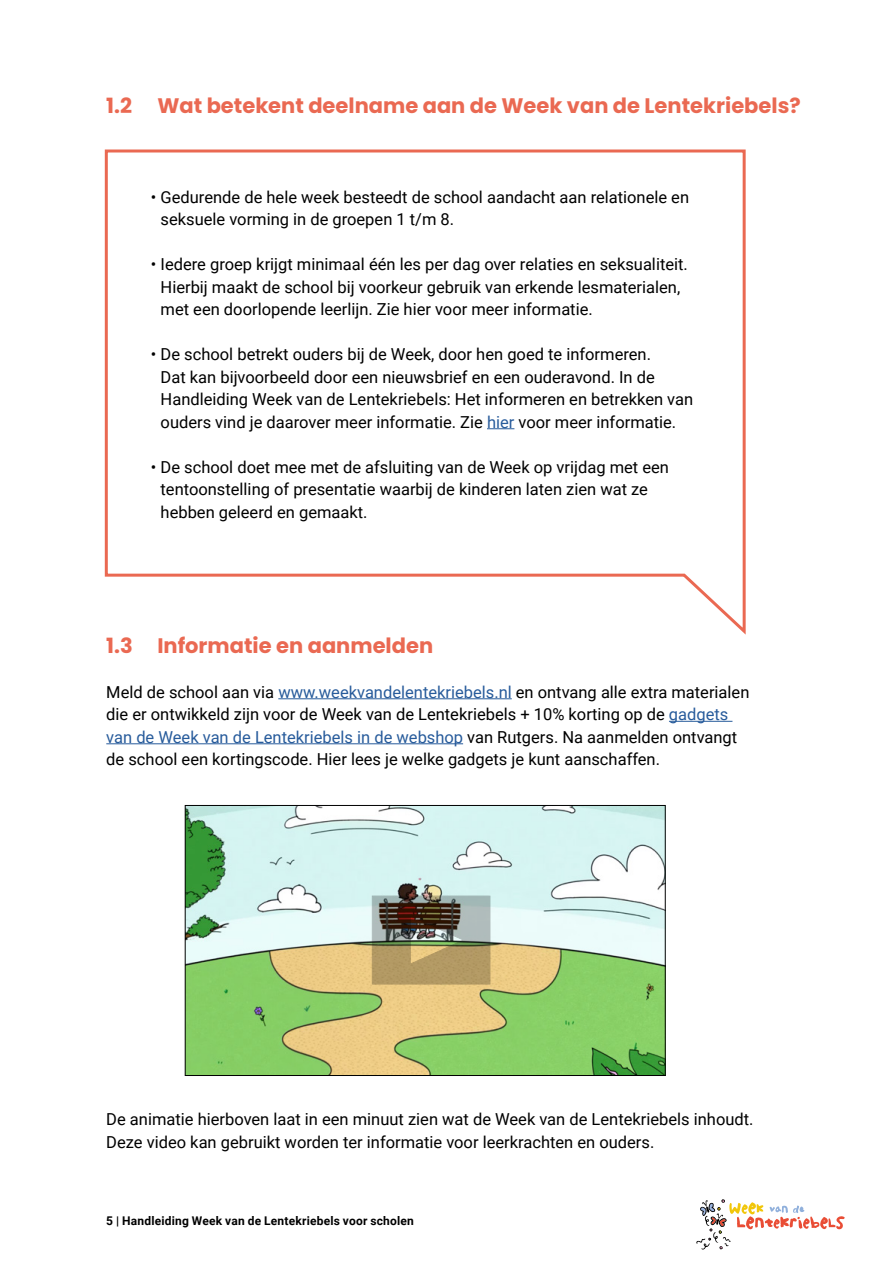
<style>
.page{position:relative;width:893px;height:1263px;background:#fff}
.page>*{position:absolute;margin:0;border:0;box-sizing:border-box;transform-origin:0 0}
.t1{font:700 21px "Poppins";color:#ea6952}
.t2{font:16.5px/22.5px "Roboto";color:#000}
.t3{font:700 12px "Roboto";letter-spacing:.015em;color:#000}
.s1{color:#275b9b}
</style>
<div class="page">
<svg style="left:696px;top:1199px;width:149px;height:51px"></svg>
<svg style="left:104px;top:149px;width:642px;height:486px"></svg>
<svg style="left:487px;top:428px;width:27px;height:1px"></svg>
<hr style="left:278px;top:698px;width:234px;height:1px;background:#275b9b">
<hr style="left:669px;top:721px;width:63px;height:1px;background:#275b9b">
<hr style="left:106px;top:743px;width:357px;height:1px;background:#275b9b">
<img style="left:187px;top:807px;width:477px;height:267px">
<div style="left:185px;top:805px;width:481px;height:271px;border:1px solid #000"></div>
<img style="left:372px;top:895px;width:119px;height:90px">
<p class="t1" style="left:106px;top:93px;width:696px">1.2 Wat betekent deelname aan de Week van de Lentekriebels?</p>
<p class="t2" style="left:161px;top:185px;width:530px;text-indent:-10px">• Gedurende de hele week besteedt de school aandacht aan relationele en seksuele vorming in de groepen 1 t/m 8.</p>
<p class="t2" style="left:161px;top:252px;width:529px;text-indent:-10px">• Iedere groep krijgt minimaal één les per dag over relaties en seksualiteit.<br>Hierbij maakt de school bij voorkeur gebruik van erkende lesmaterialen, met een doorlopende leerlijn. Zie hier voor meer informatie.</p>
<p class="t2" style="left:161px;top:342px;width:534px;text-indent:-10px">• De school betrekt ouders bij de Week, door hen goed te informeren.<br>Dat kan bijvoorbeeld door een nieuwsbrief en een ouderavond. In de Handleiding Week van de Lentekriebels: Het informeren en betrekken van ouders vind je daarover meer informatie. Zie <span class="s1">hier</span> voor meer informatie.</p>
<p class="t2" style="left:161px;top:455px;width:510px;text-indent:-10px">• De school doet mee met de afsluiting van de Week op vrijdag met een tentoonstelling of presentatie waarbij de kinderen laten zien wat ze hebben geleerd en gemaakt.</p>
<p class="t1" style="left:106px;top:633px;width:328px">1.3 Informatie en aanmelden</p>
<p class="t2" style="left:106px;top:680px;width:645px">Meld de school aan via <span class="s1">www.weekvandelentekriebels.nl</span> en ontvang alle extra materialen die er ontwikkeld zijn voor de Week van de Lentekriebels + 10% korting op de <span class="s1">gadgets van de Week van de Lentekriebels in de webshop</span> van Rutgers. Na aanmelden ontvangt de school een kortingscode. Hier lees je welke gadgets je kunt aanschaffen.</p>
<p class="t2" style="left:106px;top:1107px;width:649px">De animatie hierboven laat in een minuut zien wat de Week van de Lentekriebels inhoudt.<br>Deze video kan gebruikt worden ter informatie voor leerkrachten en ouders.</p>
<p class="t3" style="left:106px;top:1212px;width:309px">5 | Handleiding Week van de Lentekriebels voor scholen</p>
</div>
